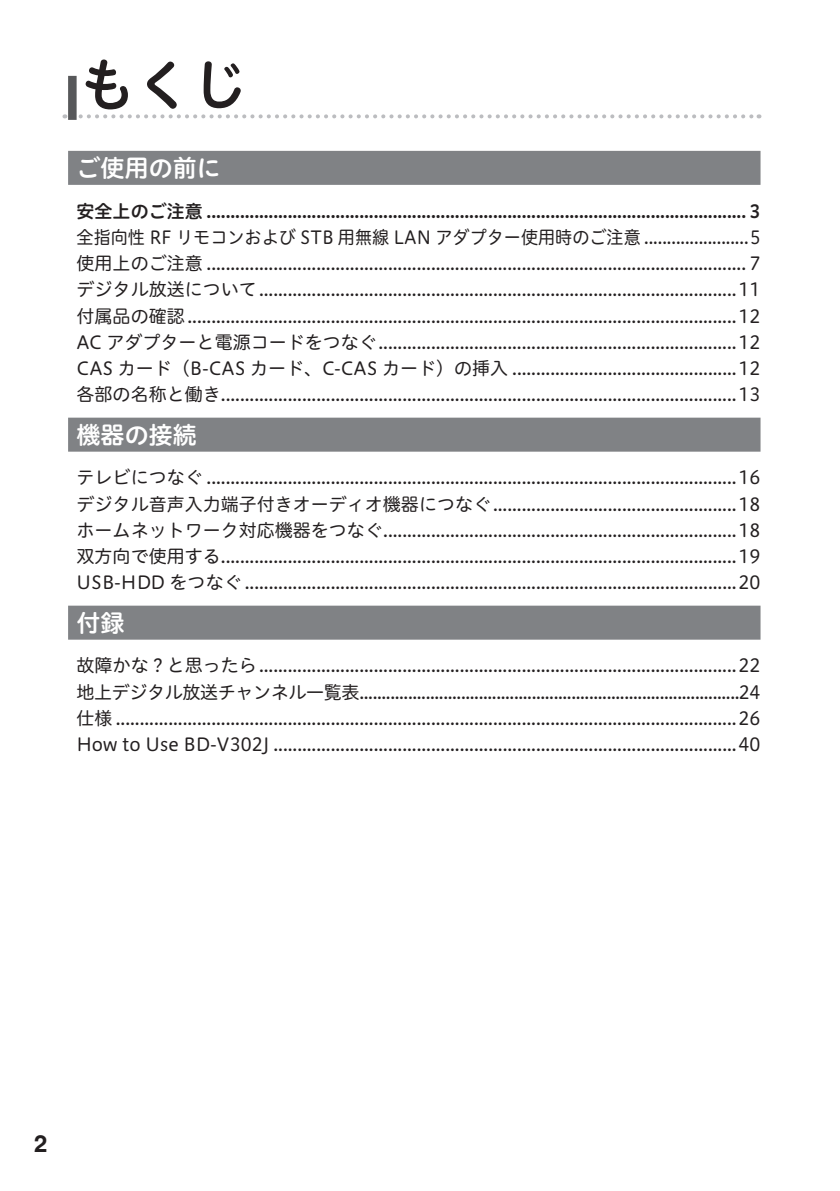
<style>
.page{position:relative;width:840px;height:1191px;background:#fff}
.page>*{position:absolute;margin:0;border:0;box-sizing:border-box;transform-origin:0 0}
.t1{font:56px "Hiragino UD Sans R Std N W6";color:#231f20}
.t2{font:24px "Hiragino UD Sans R Std N W6";color:#fff}
.t3{font:700 24px "Helvetica LT";color:#231f20}
.t4{font:18px/26.2px "Hiragino UD Sans R Std N W4";color:#231f20;text-align:justify}
.t5{font:18px/26.2px "Hiragino UD Sans R Std N W4";color:#231f20;text-align:justify;scale:.95 1}
.t6{font:18px "Hiragino UD Sans R Std N W6";color:#231f20}
</style>
<div class="page">
<div style="left:68px;top:151px;width:692px;height:34px;background:#808285"></div>
<div style="left:68px;top:417px;width:692px;height:34px;background:#808285"></div>
<div style="left:68px;top:605px;width:692px;height:34px;background:#808285"></div>
<svg style="left:78px;top:114px;width:681px;height:4px"></svg>
<div style="left:68px;top:76px;width:9px;height:44px;background:#57585a"></div>
<h1 class="t1" style="left:79px;top:42px;width:169px">もくじ</h1>
<h2 class="t2" style="left:77px;top:150px;width:146px">ご使用の前に</h2>
<p class="t6" style="left:77px;top:197px;width:685px">安全上のご注意.................................................................................................................. 3</p>
<p class="t5" style="left:77px;top:223px;width:721px">全指向性 RF リモコンおよび STB 用無線 LAN アダプター使用時のご注意........................5使用上のご注意.................................................................................................................. 7デジタル放送について.....................................................................................................11付属品の確認....................................................................................................................12<br>AC アダプターと電源コードをつなぐ............................................................................12<br>CAS カード（B-CAS カード、C-CAS カード）の挿入................................................12各部の名称と働き.............................................................................................................13</p>
<h2 class="t2" style="left:77px;top:417px;width:121px">機器の接続</h2>
<p class="t4" style="left:77px;top:463px;width:685px">テレビにつなぐ................................................................................................................16デジタル音声入力端子付きオーディオ機器につなぐ....................................................18ホームネットワーク対応機器をつなぐ...........................................................................18双方向で使用する.............................................................................................................19<br>USB-HDD をつなぐ........................................................................................................20</p>
<h2 class="t2" style="left:77px;top:605px;width:49px">付録</h2>
<p class="t4" style="left:77px;top:651px;width:685px">故障かな？と思ったら.....................................................................................................22地上デジタル放送チャンネル一覧表.......................................................................................24仕様...................................................................................................................................26<br>How to Use BD-V302J..................................................................................................40</p>
<h2 class="t3" style="left:34px;top:1129px;width:15px">2</h2>
</div>
